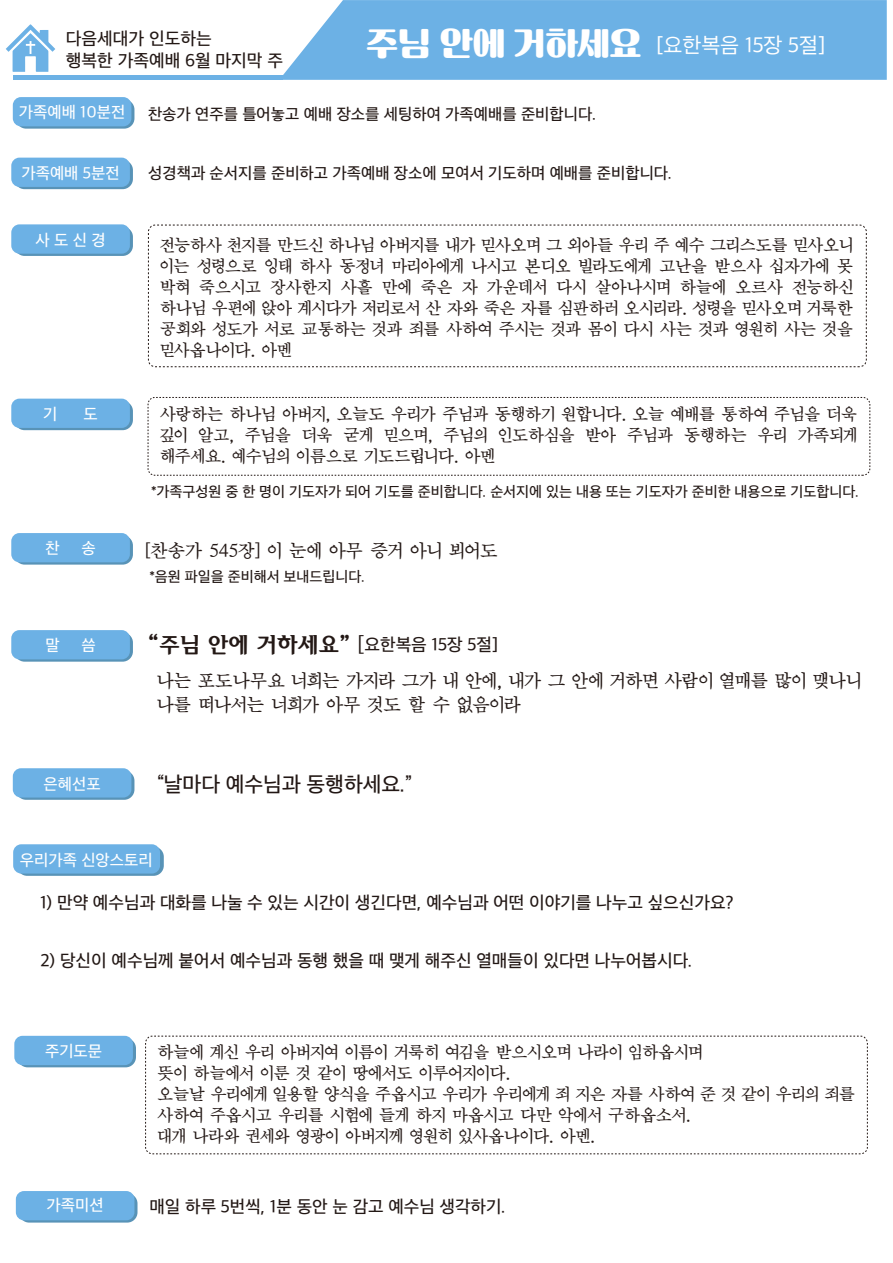
<style>
.page{position:relative;width:893px;height:1263px;background:#fff}
.page>*{position:absolute;margin:0;border:0;box-sizing:border-box;transform-origin:0 0}
.t1{font:21.9px "Apple SD Gothic Neo R00";color:#fff}
.t2{font:21.75px "Apple SD Gothic Neo M00";color:#221714}
.t3{font:21px "Korean HSE B";color:#231815}
.t4{font:18.15px/21.8px "Apple SD Gothic Neo M00";color:#231815}
.t5{font:18px "Apple SD Gothic Neo M00";color:#221714}
.t6{font:18px/24px "Korean NMJ M";color:#221714}
.t7{font:18px "Korean NMJ M";color:#231815}
.t8{font:17.85px "Apple SD Gothic Neo M00";color:#221714}
.t9{font:16.5px/21px "Korean NMJ M";color:#231815}
.t10{font:16.5px/21px "Korean NMJ M";color:#221714;text-align:justify}
.t11{font:16.5px "Apple SD Gothic Neo M00";color:#231815}
.t12{font:16.5px "Apple SD Gothic Neo M00";color:#fff}
.t13{font:15px "Apple SD Gothic Neo M00";color:#231815}
.s1{font-family:"Korean GRS R";font-size:32.1px}
.s2{font-family:"Korean NMJ M"}
.s3{font-family:"Apple SD Gothic Neo M00";font-size:18px}
</style>
<div class="page">
<hr style="left:14px;top:76px;width:269px;height:4px;background:#6cb1e5">
<svg style="left:283px;top:0;width:604px;height:80px;background:#73b5e6"></svg>
<svg style="left:6px;top:24px;width:49px;height:48px"></svg>
<svg style="left:16px;top:99px;width:118px;height:30px"></svg>
<div style="left:13px;top:97px;width:118px;height:29px;background:#6cb1e5;border-radius:8px"></div>
<div style="left:14px;top:160px;width:119px;height:29px;background:#5893b7;border-radius:10px"></div>
<div style="left:11px;top:158px;width:119px;height:29px;background:#6cb1e5;border-radius:8px"></div>
<div style="left:14px;top:227px;width:119px;height:29px;background:#5893b7;border-radius:10px"></div>
<div style="left:11px;top:224px;width:119px;height:30px;background:#6cb1e5;border-radius:8px"></div>
<div style="left:14px;top:401px;width:119px;height:29px;background:#5893b7;border-radius:10px"></div>
<div style="left:11px;top:399px;width:119px;height:29px;background:#6cb1e5;border-radius:8px"></div>
<div style="left:148px;top:397px;width:722px;height:79px;border:1px dashed #231815;border-radius:7px"></div>
<div style="left:145px;top:1036px;width:723px;height:118px;border:1px dashed #231815;border-radius:7px"></div>
<svg style="left:14px;top:632px;width:119px;height:30px"></svg>
<div style="left:11px;top:630px;width:119px;height:29px;background:#6cb1e5;border-radius:8px"></div>
<svg style="left:16px;top:770px;width:118px;height:30px"></svg>
<div style="left:13px;top:768px;width:118px;height:29px;background:#6cb1e5;border-radius:8px"></div>
<div style="left:17px;top:1038px;width:119px;height:29px;background:#5893b7;border-radius:10px"></div>
<div style="left:14px;top:1036px;width:119px;height:29px;background:#6cb1e5;border-radius:8px"></div>
<svg style="left:19px;top:1193px;width:119px;height:29px"></svg>
<div style="left:16px;top:1191px;width:118px;height:29px;background:#6cb1e5;border-radius:8px"></div>
<svg style="left:17px;top:846px;width:147px;height:30px"></svg>
<div style="left:13px;top:844px;width:147px;height:29px;background:#6cb1e5;border-radius:8px"></div>
<svg style="left:14px;top:535px;width:119px;height:30px"></svg>
<div style="left:11px;top:533px;width:119px;height:29px;background:#6cb1e5;border-radius:8px"></div>
<div style="left:148px;top:225px;width:719px;height:142px;border:1px dashed #231815;border-radius:7px"></div>
<p class="t4" style="left:66px;top:26px;width:219px">다음세대가 인도하는<br>행복한 가족예배 6월 마지막 주</p>
<h1 class="t1" style="left:366px;top:31px;width:461px"><span class="s1">주님 안에 거하세요</span> [요한복음 15장 5절]</h1>
<p class="t12" style="left:19px;top:101px;width:108px">가족예배 10분전</p>
<p class="t11" style="left:148px;top:102px;width:450px">찬송가 연주를 틀어놓고 예배 장소를 세팅하여 가족예배를 준비합니다.</p>
<p class="t12" style="left:21px;top:162px;width:100px">가족예배 5분전</p>
<p class="t11" style="left:148px;top:162px;width:526px">성경책과 순서지를 준비하고 가족예배 장소에 모여서 기도하며 예배를 준비합니다.</p>
<p class="t12" style="left:36px;top:228px;width:72px">사 도 신 경</p>
<p class="t9" style="left:160px;top:235px;width:694px;text-align:justify">전능하사 천지를 만드신 하나님 아버지를 내가 믿사오며 그 외아들 우리 주 예수 그리스도를 믿사오니 이는 성령으로 잉태 하사 동정녀 마리아에게 나시고 본디오 빌라도에게 고난을 받으사 십자가에 못 박혀 죽으시고 장사한지 사흘 만에 죽은 자 가운데서 다시 살아나시며 하늘에 오르사 전능하신 하나님 우편에 앉아 계시다가 저리로서 산 자와 죽은 자를 심판하러 오시리라. 성령을 믿사오며 거룩한 공회와 성도가 서로 교통하는 것과 죄를 사하여 주시는 것과 몸이 다시 사는 것과 영원히 사는 것을 믿사옵나이다. 아멘</p>
<p class="t12" style="left:43px;top:403px;width:16px">기</p>
<p class="t12" style="left:84px;top:403px;width:16px">도</p>
<p class="t10" style="left:160px;top:404px;width:699px">사랑하는 하나님 아버지, 오늘도 우리가 주님과 동행하기 원합니다. 오늘 예배를 통하여 주님을 더욱 깊이 알고, 주님을 더욱 굳게 믿으며, 주님의 인도하심을 받아 주님과 동행하는 우리 가족되게 해주세요. 예수님의 이름으로 기도드립니다. 아멘</p>
<p class="t13" style="left:151px;top:482px;width:709px">*가족구성원 중 한 명이 기도자가 되어 기도를 준비합니다. 순서지에 있는 내용 또는 기도자가 준비한 내용으로 기도합니다.</p>
<p class="t12" style="left:45px;top:537px;width:16px">찬</p>
<p class="t12" style="left:81px;top:537px;width:16px">송</p>
<p class="t7" style="left:146px;top:540px;width:353px">[찬송가 545장] 이 눈에 아무 증거 아니 뵈어도</p>
<p class="t13" style="left:149px;top:566px;width:217px">*음원 파일을 준비해서 보내드립니다.</p>
<p class="t12" style="left:45px;top:634px;width:16px">말</p>
<p class="t12" style="left:81px;top:634px;width:16px">씀</p>
<p class="t3" style="left:149px;top:634px;width:351px">“주님 안에 거하세요” <span class="s2">[</span><span class="s3">요한복음 15장 5절]</span></p>
<p class="t6" style="left:157px;top:669px;width:706px">나는 포도나무요 너희는 가지라 그가 내 안에, 내가 그 안에 거하면 사람이 열매를 많이 맺나니 나를 떠나서는 너희가 아무 것도 할 수 없음이라</p>
<p class="t12" style="left:44px;top:772px;width:59px">은혜선포</p>
<h2 class="t2" style="left:157px;top:769px;width:258px">“날마다 예수님과 동행하세요.”</h2>
<p class="t12" style="left:20px;top:848px;width:134px">우리가족 신앙스토리</p>
<p class="t5" style="left:40px;top:890px;width:695px">1) 만약 예수님과 대화를 나눌 수 있는 시간이 생긴다면, 예수님과 어떤 이야기를 나누고 싶으신가요?</p>
<p class="t5" style="left:40px;top:948px;width:654px">2) 당신이 예수님께 붙어서 예수님과 동행 했을 때 맺게 해주신 열매들이 있다면 나누어봅시다.</p>
<p class="t12" style="left:45px;top:1040px;width:59px">주기도문</p>
<p class="t12" style="left:47px;top:1193px;width:59px">가족미션</p>
<p class="t9" style="left:158px;top:1042px;width:699px">하늘에 계신 우리 아버지여 이름이 거룩히 여김을 받으시오며 나라이 임하옵시며<br>뜻이 하늘에서 이룬 것 같이 땅에서도 이루어지이다.<br>오늘날 우리에게 일용할 양식을 주옵시고 우리가 우리에게 죄 지은 자를 사하여 준 것 같이 우리의 죄를 사하여 주옵시고 우리를 시험에 들게 하지 마옵시고 다만 악에서 구하옵소서.<br>대개 나라와 권세와 영광이 아버지께 영원히 있사옵나이다. 아멘.</p>
<p class="t8" style="left:149px;top:1194px;width:358px">매일 하루 5번씩, 1분 동안 눈 감고 예수님 생각하기.</p>
</div>
